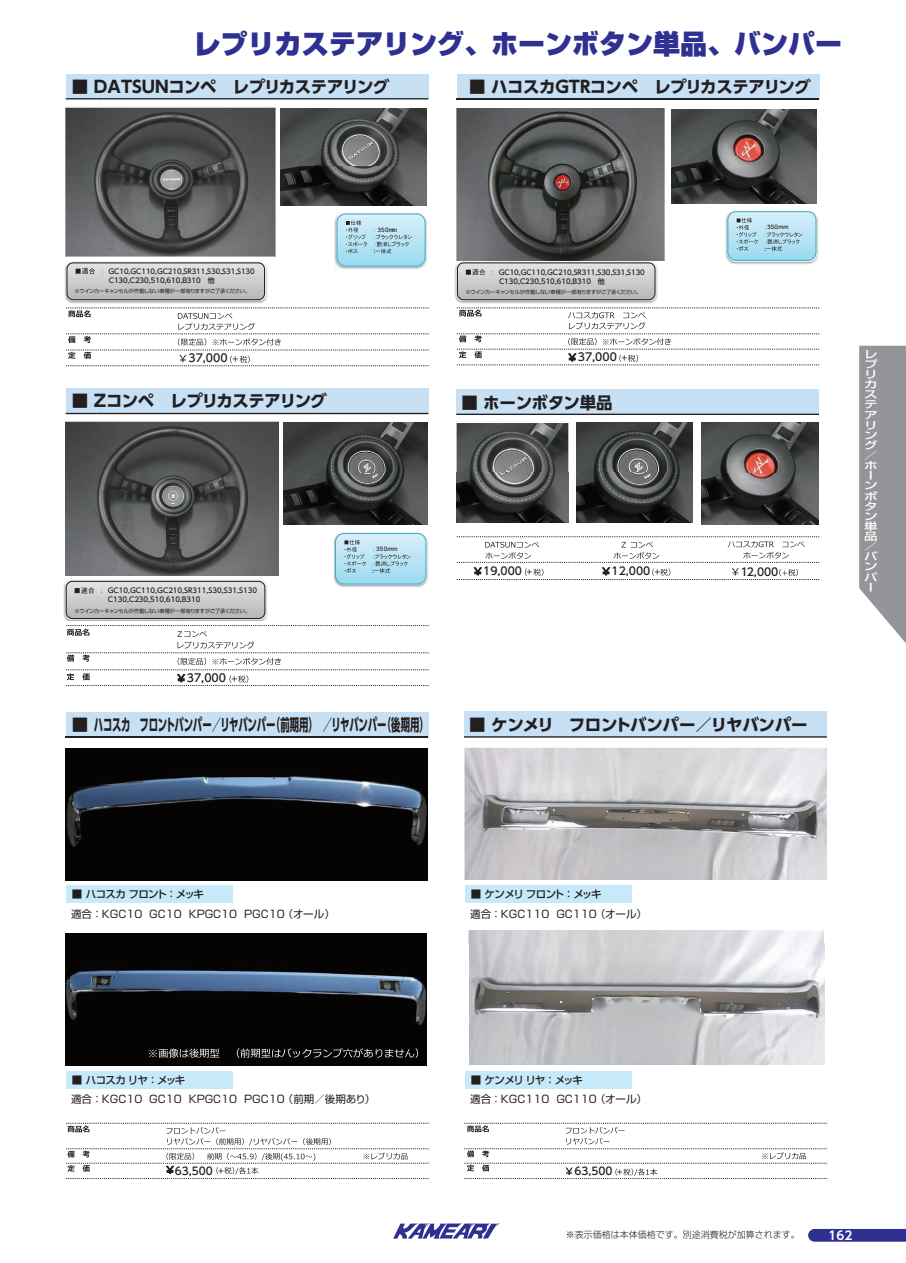
<style>
.page{position:relative;width:906px;height:1263px;background:#fff}
.page>*{position:absolute;margin:0;border:0;box-sizing:border-box;transform-origin:0 0}
.t1{font:27px "Shin Go Pro Ultra 90 pv RKSJ H";color:#2e3092}
.t2{font:16.5px "UD Shin Go Pro Bold 90 pv RKSJ H";letter-spacing:-.025em;color:#231f20}
.t3{font:12px "UD Shin Go Pro De Bold 90 pv RKSJ H";color:#fff}
.t4{font:10.95px "UD Shin Go Pro Medium 90 pv RKSJ H";color:#231f20}
.t5{font:10.8px "UD Shin Go Pro Medium 90 pv RKSJ H";color:#231f20}
.t6{font:10.65px "UD Shin Go Pro Medium 90 pv RKSJ H";color:#231f20}
.t7{font:10.5px "Shin Go Pro Regular 90 pv RKSJ H";color:#231f20}
.t8{font:10.5px "Shin Go Pro Medium 90 pv RKSJ H";letter-spacing:-.085em;color:#231f20}
.t9{font:10.5px "Shin Go Pro Medium 90 pv RKSJ H";letter-spacing:-.065em;color:#231f20}
.t10{font:10.5px "Shin Go Pro Medium 90 pv RKSJ H";letter-spacing:-.11em;color:#231f20}
.t11{font:10.2px/10.2px "Shin Go Pro Medium 90 pv RKSJ H";color:#fff;scale:1.33 1}
.t12{font:9px "Shin Go Pro Light 90 pv RKSJ H";color:#231f20}
.t13{font:7.05px/9px "UD Shin Go Pro Medium 90 pv RKSJ H";letter-spacing:-.005em;color:#231f20}
.t14{font:5.4px "UD Shin Go Pro Medium 90 pv RKSJ H";letter-spacing:.005em;color:#231f20}
.t15{font:5.25px "Shin Go Pro Regular 90 pv RKSJ H";letter-spacing:-.04em;color:#231f20}
.s1{font-size:7.8px}
.s2{font-size:7.65px}
.s3{font-size:7.5px}
</style>
<div class="page">
<div style="left:66px;top:74px;width:362px;height:25px;background:#c7e0f3"></div>
<img style="left:64px;top:262px;width:204px;height:42px">
<img style="left:67px;top:263px;width:197px;height:37px;border-radius:6px">
<div style="left:66px;top:262px;width:199px;height:38px;border:1px solid #231f20;border-radius:6px"></div>
<div style="left:66px;top:388px;width:362px;height:26px;background:#c7e0f3"></div>
<hr style="left:66px;top:98px;width:30px;height:1px;background:#231f20">
<hr style="left:66px;top:413px;width:30px;height:1px;background:#231f20">
<hr style="left:96px;top:98px;width:332px;height:1px;background:#231f20">
<hr style="left:96px;top:413px;width:332px;height:1px;background:#231f20">
<img style="left:283px;top:422px;width:145px;height:102px">
<img style="left:281px;top:109px;width:145px;height:96px">
<img style="left:335px;top:212px;width:92px;height:57px">
<img style="left:337px;top:214px;width:88px;height:52px;border-radius:9px">
<div style="left:336px;top:213px;width:90px;height:54px;border:1px solid #42aac3;border-radius:9px"></div>
<svg style="left:346px;top:220px;width:66px;height:34px;background:#afd4e2"></svg>
<svg style="left:76px;top:268px;width:26px;height:6px"></svg>
<img style="left:63px;top:580px;width:205px;height:41px">
<img style="left:66px;top:581px;width:199px;height:37px;border-radius:6px">
<div style="left:66px;top:581px;width:199px;height:38px;border:1px solid #231f20;border-radius:6px"></div>
<svg style="left:75px;top:587px;width:27px;height:7px"></svg>
<img style="left:333px;top:532px;width:95px;height:55px">
<img style="left:335px;top:533px;width:91px;height:51px;border-radius:8px">
<div style="left:335px;top:533px;width:91px;height:52px;border:1px solid #42aac3;border-radius:8px"></div>
<svg style="left:344px;top:540px;width:66px;height:33px;background:#aed3e1"></svg>
<img style="left:66px;top:108px;width:209px;height:148px">
<img style="left:65px;top:422px;width:213px;height:154px">
<div style="left:456px;top:390px;width:363px;height:24px;background:#c7e0f3"></div>
<div style="left:464px;top:712px;width:363px;height:25px;background:#c7e0f3"></div>
<hr style="left:456px;top:414px;width:31px;height:1px;background:#231f20">
<hr style="left:464px;top:736px;width:31px;height:2px;background:#231f20">
<hr style="left:487px;top:414px;width:332px;height:1px;background:#231f20">
<hr style="left:495px;top:736px;width:332px;height:2px;background:#231f20">
<img style="left:469px;top:930px;width:355px;height:135px">
<img style="left:465px;top:748px;width:361px;height:132px">
<img style="left:576px;top:423px;width:116px;height:100px">
<img style="left:456px;top:423px;width:112px;height:99px">
<img style="left:701px;top:422px;width:117px;height:102px">
<div style="left:66px;top:712px;width:362px;height:25px;background:#c7e0f3"></div>
<div style="left:66px;top:885px;width:167px;height:18px;background:#c6eafa"></div>
<hr style="left:66px;top:736px;width:362px;height:2px;background:#231f20">
<img style="left:66px;top:748px;width:361px;height:132px">
<img style="left:65px;top:933px;width:361px;height:133px">
<div style="left:457px;top:74px;width:362px;height:25px;background:#c7e0f3"></div>
<hr style="left:456px;top:99px;width:363px;height:1px;background:#231f20">
<img style="left:725px;top:211px;width:94px;height:53px">
<img style="left:728px;top:212px;width:88px;height:48px;border-radius:8px">
<div style="left:727px;top:211px;width:89px;height:50px;border:1px solid #42aac3;border-radius:8px"></div>
<svg style="left:736px;top:218px;width:66px;height:33px;background:#add3e1"></svg>
<img style="left:454px;top:262px;width:204px;height:42px">
<img style="left:457px;top:263px;width:198px;height:37px;border-radius:6px">
<div style="left:457px;top:262px;width:198px;height:38px;border:1px solid #231f20;border-radius:6px"></div>
<svg style="left:466px;top:269px;width:26px;height:6px"></svg>
<img style="left:457px;top:108px;width:207px;height:152px">
<img style="left:671px;top:110px;width:145px;height:93px">
<div style="left:465px;top:885px;width:167px;height:18px;background:#c6eafa"></div>
<div style="left:66px;top:1071px;width:167px;height:17px;background:#c6eafa"></div>
<div style="left:465px;top:1071px;width:167px;height:17px;background:#c6eafa"></div>
<svg style="left:149px;top:1048px;width:269px;height:10px;background:#3a3938"></svg>
<svg style="left:457px;top:536px;width:363px;height:44px"></svg>
<svg style="left:457px;top:308px;width:363px;height:57px"></svg>
<svg style="left:464px;top:1123px;width:363px;height:56px"></svg>
<svg style="left:66px;top:1123px;width:363px;height:56px"></svg>
<svg style="left:66px;top:625px;width:363px;height:61px"></svg>
<svg style="left:66px;top:308px;width:363px;height:58px"></svg>
<svg style="left:393px;top:1223px;width:107px;height:16px"></svg>
<svg style="left:808px;top:1229px;width:98px;height:13px"></svg>
<svg style="left:859px;top:346px;width:47px;height:297px;background:#9d9fa1"></svg>
<h1 class="t1" style="left:194px;top:33px;width:650px">レプリカステアリング、ホーンボタン単品、バンパー</h1>
<h2 class="t2" style="left:72px;top:80px;width:319px">■ DATSUNコンペ　レプリカステアリング</h2>
<h2 class="t2" style="left:469px;top:80px;width:343px">■ ハコスカGTRコンペ　レプリカステアリング</h2>
<p class="t14" style="left:377px;top:228px;width:21px">350mm</p>
<p class="t14" style="left:767px;top:225px;width:23px">350mm</p>
<p class="t14" style="left:374px;top:249px;width:3px">:</p>
<p class="t14" style="left:764px;top:247px;width:3px">:</p>
<p class="t13" style="left:108px;top:267px;width:148px">GC10,GC110,GC210,SR311,S30,S31,S130<br>C130,C230,510,610,B310　他</p>
<p class="t13" style="left:499px;top:268px;width:147px">GC10,GC110,GC210,SR311,S30,S31,S130<br>C130,C230,510,610,B310　他</p>
<p class="t15" style="left:74px;top:289px;width:177px">※ウインカーキャンセルが作動しない車種が一部有りますがご了承ください。</p>
<p class="t15" style="left:465px;top:290px;width:177px">※ウインカーキャンセルが作動しない車種が一部有りますがご了承ください。</p>
<h3 class="t4" style="left:188px;top:354px;width:52px">37,000 <span class="s1">+</span></h3>
<h3 class="t4" style="left:578px;top:353px;width:51px">37,000 <span class="s1">+</span></h3>
<h2 class="t2" style="left:72px;top:395px;width:257px">■ Zコンペ　レプリカステアリング</h2>
<h2 class="t2" style="left:461px;top:396px;width:153px">■ ホーンボタン単品</h2>
<p class="t13" style="left:108px;top:587px;width:151px">GC10,GC110,GC210,SR311,S30,S31,S130<br>C130,C230,510,610,B310</p>
<p class="t15" style="left:74px;top:609px;width:177px">※ウインカーキャンセルが作動しない車種が一部有りますがご了承ください。</p>
<h3 class="t4" style="left:187px;top:674px;width:52px">37,000 <span class="s1">+</span></h3>
<p class="t14" style="left:376px;top:547px;width:23px">350mm</p>
<p class="t14" style="left:372px;top:569px;width:3px">:</p>
<h3 class="t5" style="left:483px;top:567px;width:51px">19,000 <span class="s2">+</span></h3>
<h3 class="t5" style="left:611px;top:567px;width:50px">12,000 <span class="s2">+</span></h3>
<h3 class="t5" style="left:741px;top:567px;width:39px">12,000</h3>
<h2 class="t2" style="left:72px;top:718px;width:358px">■ ハコスカ　フロントバンパー／リヤバンパー（前期用）　／リヤバンパー（後期用）</h2>
<h2 class="t2" style="left:469px;top:718px;width:340px">■ ケンメリ　フロントバンパー／リヤバンパー</h2>
<h3 class="t11" style="left:864px;top:350px;width:12px">レプリカステアリング／ホーンボタン単品／バンパー</h3>
<h3 class="t9" style="left:72px;top:890px;width:134px">■ ハコスカ フロント ：メッキ</h3>
<h3 class="t7" style="left:71px;top:910px;width:265px">適合 ：KGC10 GC10 KPGC10 PGC10 （オール）</h3>
<h3 class="t8" style="left:471px;top:890px;width:132px">■ ケンメリ フロント ：メッキ</h3>
<h3 class="t7" style="left:470px;top:910px;width:178px">適合 ：KGC110 GC110 （オール）</h3>
<h3 class="t8" style="left:72px;top:1076px;width:115px">■ ハコスカ リヤ ：メッキ</h3>
<h3 class="t7" style="left:71px;top:1095px;width:306px">適合 ：KGC10 GC10 KPGC10 PGC10 （前期／後期あり）</h3>
<h3 class="t10" style="left:471px;top:1076px;width:114px">■ ケンメリ リヤ ：メッキ</h3>
<h3 class="t7" style="left:470px;top:1095px;width:178px">適合 ：KGC110 GC110 （オール）</h3>
<h3 class="t6" style="left:175px;top:1167px;width:50px">63,500 <span class="s2">+</span></h3>
<h3 class="t6" style="left:574px;top:1167px;width:50px">63,500 <span class="s3">+</span></h3>
<p class="t12" style="left:566px;top:1231px;width:236px">※表示価格は本体価格です。別途消費税が加算されます。</p>
<h3 class="t3" style="left:828px;top:1231px;width:25px">162</h3>
</div>
